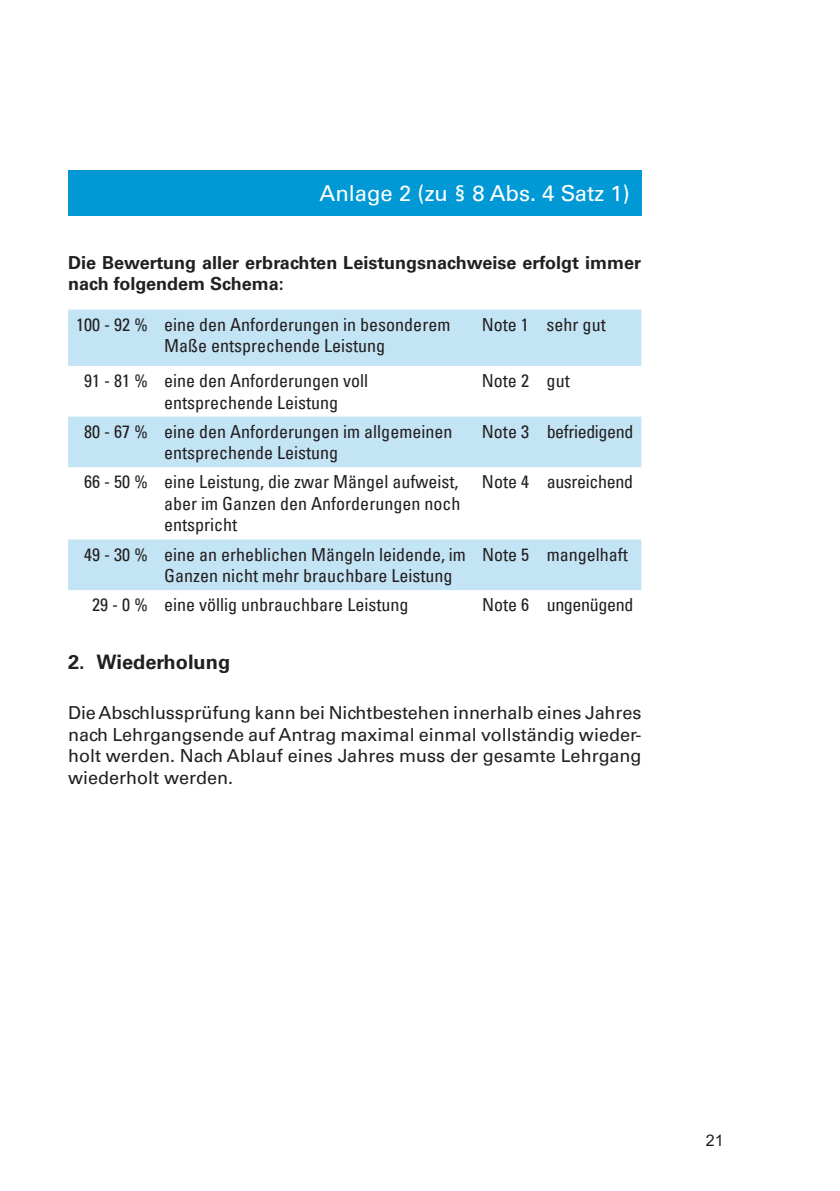
<style>
.page{position:relative;width:840px;height:1191px;background:#fff}
.page>*{position:absolute;margin:0;border:0;box-sizing:border-box;transform-origin:0 0}
.t1{font:22px "Univers LT Pro 55 Roman";color:#fff}
.t2{font:700 20px "Univers LT Pro 65";color:#231f20}
.t3{font:condensed 18px/21.6px "Univers LT Pro";color:#231f20}
.t4{font:18px/21.6px "Univers LT Pro 55 Roman";color:#231f20;text-align:justify}
.t5{font:700 18px/21.6px "Univers LT Pro 65";color:#231f20}
.t6{font:condensed 18px "Univers LT Pro";letter-spacing:-.02em;color:#231f20}
.t7{font:16px "Arial";color:#231f20}
</style>
<div class="page">
<svg style="left:68px;top:309px;width:573px;height:281px;fill:#c3e4f5"></svg>
<div style="left:68px;top:170px;width:573px;height:45px;background:#0099d5"></div>
<p class="t1" style="left:319px;top:178px;width:312px">Anlage 2 (zu § 8 Abs. 4 Satz 1)</p>
<p class="t5" style="left:68px;top:250px;width:574px">Die Bewertung aller erbrachten Leistungsnachweise erfolgt immer nach folgendem Schema:</p>
<p class="t3" style="left:164px;top:313px;width:287px;text-indent:-88px">100 - 92 % eine den Anforderungen in besonderem<br>Maße entsprechende Leistung</p>
<p class="t3" style="left:481px;top:313px;width:125px">Note 1 sehr gut</p>
<p class="t3" style="left:164px;top:369px;width:205px;text-indent:-80px">91 - 81 % eine den Anforderungen voll entsprechende Leistung</p>
<p class="t3" style="left:481px;top:369px;width:89px">Note 2 gut</p>
<p class="t3" style="left:164px;top:420px;width:289px;text-indent:-80px">80 - 67 % eine den Anforderungen im allgemeinen entsprechende Leistung</p>
<p class="t6" style="left:481px;top:420px;width:153px">Note 3 befriedigend</p>
<p class="t3" style="left:164px;top:470px;width:297px;text-align:justify;text-indent:-80px">66 - 50 % eine Leistung, die zwar Mängel aufweist, aber im Ganzen den Anforderungen noch entspricht</p>
<p class="t6" style="left:481px;top:470px;width:153px">Note 4 ausreichend</p>
<p class="t3" style="left:164px;top:543px;width:303px;text-indent:-80px">49 - 30 % eine an erheblichen Mängeln leidende, im<br>Ganzen nicht mehr brauchbare Leistung</p>
<p class="t3" style="left:481px;top:543px;width:147px">Note 5 mangelhaft</p>
<p class="t3" style="left:92px;top:593px;width:317px">29 - 0 % eine völlig unbrauchbare Leistung</p>
<p class="t6" style="left:481px;top:593px;width:153px">Note 6 ungenügend</p>
<p class="t2" style="left:68px;top:648px;width:163px">2. Wiederholung</p>
<p class="t4" style="left:68px;top:701px;width:574px">Die Abschlussprüfung kann bei Nichtbestehen innerhalb eines Jahres nach Lehrgangsende auf Antrag maximal einmal vollständig wieder&shy;holt werden. Nach Ablauf eines Jahres muss der gesamte Lehrgang wiederholt werden.</p>
<p class="t7" style="left:705px;top:1129px;width:19px">21</p>
</div>
